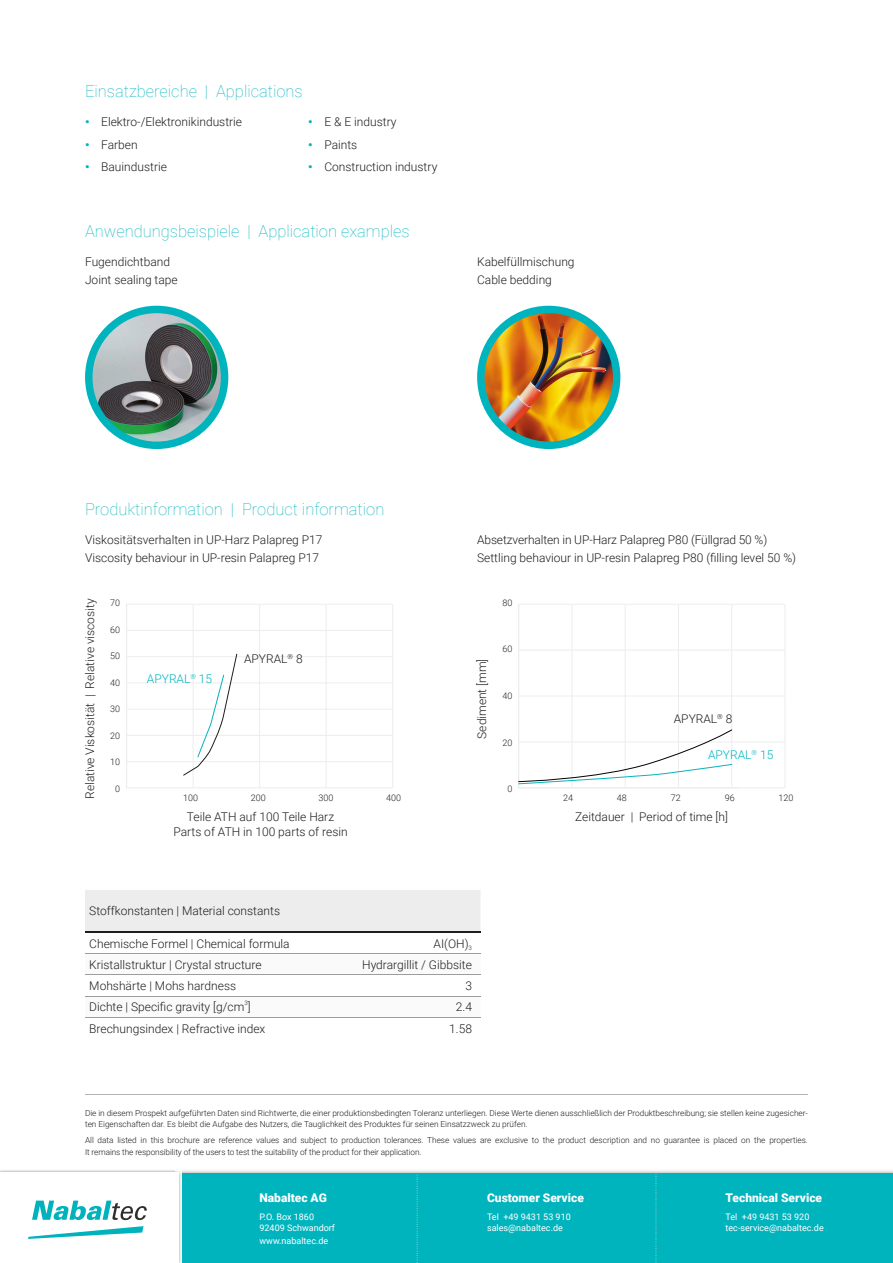
<style>
.page{position:relative;width:893px;height:1263px;background:#fff}
.page>*{position:absolute;margin:0;border:0;box-sizing:border-box;transform-origin:0 0}
.t1{font:100 16.5px "Roboto";color:#00b4be}
.t2{font:300 12px/18px "Roboto";color:#1d1d1b}
.t3{font:900 12px "Roboto";color:#fff}
.t4{font:300 12px "Roboto";color:#00b4be}
.t5{font:9px/10.8px "Roboto";color:#fff}
.t6{font:300 9px "Roboto";color:#1d1d1b}
.t7{font:300 8.25px/11.2px "Roboto";color:#1d1d1b}
.t8{font:300 6.15px "Roboto";color:#1d1d1b}
.s1{font-weight:900;color:#00b4be}
</style>
<div class="page">
<hr style="left:519px;top:787px;width:266px;height:1px;background:#ededed">
<hr style="left:571px;top:604px;width:1px;height:184px;background:#ededed">
<hr style="left:625px;top:604px;width:1px;height:184px;background:#ededed">
<hr style="left:678px;top:604px;width:1px;height:184px;background:#ededed">
<hr style="left:731px;top:604px;width:1px;height:184px;background:#ededed">
<hr style="left:785px;top:604px;width:1px;height:184px;background:#ededed">
<hr style="left:518px;top:604px;width:1px;height:184px;background:#ededed">
<hr style="left:519px;top:741px;width:266px;height:1px;background:#ededed">
<hr style="left:519px;top:696px;width:266px;height:1px;background:#ededed">
<hr style="left:519px;top:650px;width:266px;height:1px;background:#ededed">
<hr style="left:519px;top:604px;width:266px;height:1px;background:#ededed">
<svg style="left:518px;top:729px;width:214px;height:55px"></svg>
<hr style="left:127px;top:761px;width:266px;height:1px;background:#ededed">
<hr style="left:193px;top:604px;width:1px;height:184px;background:#ededed">
<hr style="left:259px;top:604px;width:1px;height:184px;background:#ededed">
<hr style="left:326px;top:604px;width:1px;height:184px;background:#ededed">
<hr style="left:392px;top:604px;width:1px;height:184px;background:#ededed">
<hr style="left:126px;top:604px;width:1px;height:184px;background:#ededed">
<hr style="left:127px;top:787px;width:266px;height:1px;background:#ededed">
<hr style="left:127px;top:735px;width:266px;height:1px;background:#ededed">
<hr style="left:127px;top:709px;width:266px;height:1px;background:#ededed">
<hr style="left:127px;top:682px;width:266px;height:1px;background:#ededed">
<hr style="left:127px;top:656px;width:266px;height:1px;background:#ededed">
<hr style="left:127px;top:630px;width:266px;height:1px;background:#ededed">
<hr style="left:127px;top:604px;width:266px;height:1px;background:#ededed">
<svg style="left:183px;top:653px;width:55px;height:123px"></svg>
<svg style="left:85px;top:306px;width:143px;height:143px"></svg>
<img style="left:477px;top:306px;width:143px;height:143px">
<hr style="left:85px;top:1094px;width:723px;height:1px;background:#b2b2b2">
<div style="left:179px;top:1173px;width:714px;height:90px;background:#00b4be"></div>
<svg style="left:656px;top:1174px;width:1px;height:89px"></svg>
<svg style="left:417px;top:1175px;width:1px;height:88px"></svg>
<img style="left:179px;top:1173px;width:3px;height:90px">
<svg style="left:32px;top:1200px;width:115px;height:20px"></svg>
<svg style="left:28px;top:1226px;width:116px;height:13px"></svg>
<div style="left:85px;top:890px;width:395px;height:42px;background:#ededed"></div>
<svg style="left:85px;top:974px;width:395px;height:1px"></svg>
<hr style="left:85px;top:932px;width:272px;height:1px;background:#1d1d1b">
<hr style="left:357px;top:932px;width:123px;height:1px;background:#1d1d1b">
<hr style="left:85px;top:953px;width:272px;height:1px;background:#9d9d9d">
<hr style="left:357px;top:953px;width:123px;height:1px;background:#9d9d9d">
<hr style="left:85px;top:975px;width:272px;height:1px;background:#9d9d9d">
<hr style="left:357px;top:975px;width:123px;height:1px;background:#9d9d9d">
<hr style="left:85px;top:996px;width:272px;height:1px;background:#9d9d9d">
<hr style="left:357px;top:996px;width:123px;height:1px;background:#9d9d9d">
<hr style="left:85px;top:1017px;width:272px;height:1px;background:#9d9d9d">
<hr style="left:357px;top:1017px;width:123px;height:1px;background:#9d9d9d">
<h1 class="t1" style="left:85px;top:80px;width:219px">Einsatzbereiche | Applications</h1>
<p class="t2" style="left:85px;top:113px;width:159px"><span class="s1">•</span> Elektro-/Elektronikindustrie</p>
<p class="t2" style="left:85px;top:135px;width:54px"><span class="s1">•</span> Farben</p>
<p class="t2" style="left:85px;top:158px;width:83px"><span class="s1">•</span> Bauindustrie</p>
<p class="t2" style="left:308px;top:113px;width:90px"><span class="s1">•</span> E &amp; E industry</p>
<p class="t2" style="left:308px;top:135px;width:51px"><span class="s1">•</span> Paints</p>
<p class="t2" style="left:308px;top:158px;width:131px"><span class="s1">•</span> Construction industry</p>
<h1 class="t1" style="left:85px;top:219px;width:326px">Anwendungsbeispiele | Application examples</h1>
<p class="t2" style="left:85px;top:252px;width:94px">Fugendichtband<br>Joint sealing tape</p>
<p class="t2" style="left:477px;top:252px;width:99px">Kabelfüllmischung<br>Cable bedding</p>
<h1 class="t1" style="left:85px;top:497px;width:301px">Produktinformation | Product information</h1>
<p class="t2" style="left:85px;top:530px;width:239px">Viskositätsverhalten in UP-Harz Palapreg P17<br>Viscosity behaviour in UP-resin Palapreg P17</p>
<p class="t2" style="left:477px;top:530px;width:321px">Absetzverhalten in UP-Harz Palapreg P80 (Füllgrad 50 %)<br>Settling behaviour in UP-resin Palapreg P80 (filling level 50 %)</p>
<p class="t2" style="left:80px;top:799px;width:202px;rotate:-90deg">Relative Viskosität | Relative viscosity</p>
<p class="t6" style="left:110px;top:596px;width:11px">70</p>
<p class="t6" style="left:110px;top:623px;width:11px">60</p>
<p class="t6" style="left:110px;top:650px;width:11px">50</p>
<p class="t6" style="left:110px;top:676px;width:11px">40</p>
<p class="t6" style="left:110px;top:703px;width:11px">30</p>
<p class="t6" style="left:110px;top:729px;width:11px">20</p>
<p class="t6" style="left:110px;top:756px;width:11px">10</p>
<p class="t6" style="left:115px;top:782px;width:6px">0</p>
<p class="t4" style="left:147px;top:670px;width:67px">APYRAL<sup>®</sup> 15</p>
<p class="t2" style="left:244px;top:649px;width:60px">APYRAL<sup>®</sup> 8</p>
<p class="t2" style="left:472px;top:739px;width:81px;rotate:-90deg">Sediment [mm]</p>
<p class="t6" style="left:503px;top:596px;width:11px">80</p>
<p class="t6" style="left:503px;top:643px;width:11px">60</p>
<p class="t6" style="left:503px;top:689px;width:11px">40</p>
<p class="t6" style="left:503px;top:736px;width:11px">20</p>
<p class="t6" style="left:507px;top:782px;width:6px">0</p>
<p class="t2" style="left:674px;top:709px;width:60px">APYRAL<sup>®</sup> 8</p>
<p class="t4" style="left:708px;top:746px;width:67px">APYRAL<sup>®</sup> 15</p>
<p class="t6" style="left:183px;top:791px;width:16px">100</p>
<p class="t6" style="left:251px;top:791px;width:16px">200</p>
<p class="t6" style="left:318px;top:791px;width:16px">300</p>
<p class="t6" style="left:386px;top:791px;width:16px">400</p>
<p class="t6" style="left:563px;top:791px;width:11px">24</p>
<p class="t6" style="left:617px;top:791px;width:11px">48</p>
<p class="t6" style="left:671px;top:791px;width:11px">72</p>
<p class="t6" style="left:725px;top:791px;width:11px">96</p>
<p class="t6" style="left:779px;top:791px;width:16px">120</p>
<p class="t2" style="left:173px;top:809px;width:176px;line-height:14.4px;text-align:center">Teile ATH auf 100 Teile Harz<br>Parts of ATH in 100 parts of resin</p>
<p class="t2" style="left:575px;top:808px;width:154px">Zeitdauer | Period of time [h]</p>
<p class="t2" style="left:89px;top:901px;width:192px">Stoffkonstanten | Material constants</p>
<p class="t2" style="left:89px;top:934px;width:202px">Chemische Formel | Chemical formula</p>
<p class="t2" style="left:434px;top:934px;width:40px">AI(OH)<sub>3</sub></p>
<p class="t2" style="left:89px;top:955px;width:174px">Kristallstruktur | Crystal structure</p>
<p class="t2" style="left:362px;top:955px;width:111px">Hydrargillit / Gibbsite</p>
<p class="t2" style="left:89px;top:976px;width:148px">Mohshärte | Mohs hardness</p>
<p class="t2" style="left:465px;top:976px;width:8px">3</p>
<p class="t2" style="left:89px;top:997px;width:163px">Dichte | Specific gravity [g/cm ]</p>
<p class="t8" style="left:244px;top:998px;width:5px">3</p>
<p class="t2" style="left:456px;top:997px;width:18px">2.4</p>
<p class="t2" style="left:89px;top:1019px;width:178px">Brechungsindex | Refractive index</p>
<p class="t2" style="left:449px;top:1019px;width:24px">1.58</p>
<p class="t7" style="left:85px;top:1107px;width:724px">Die in diesem Prospekt aufgeführten Daten sind Richtwerte, die einer produktionsbedingten Toleranz unterliegen. Diese Werte dienen ausschließlich der Produktbeschreibung; sie stellen keine zugesicher&shy;ten Eigenschaften dar. Es bleibt die Aufgabe des Nutzers, die Tauglichkeit des Produktes für seinen Einsatzzweck zu prüfen.</p>
<p class="t7" style="left:85px;top:1134px;width:724px">All data listed in this brochure are reference values and subject to production tolerances. These values are exclusive to the product description and no guarantee is placed on the properties.<br>It remains the responsibility of the users to test the suitability of the product for their application.</p>
<p class="t3" style="left:259px;top:1189px;width:69px">Nabaltec AG</p>
<p class="t5" style="left:259px;top:1211px;width:77px">P.O. Box 1860<br>92409 Schwandorf</p>
<p class="t5" style="left:259px;top:1235px;width:70px">www.nabaltec.de</p>
<p class="t3" style="left:487px;top:1189px;width:98px">Customer Service</p>
<p class="t5" style="left:487px;top:1211px;width:85px">Tel +49 9431 53 910 sales@nabaltec.de</p>
<p class="t3" style="left:726px;top:1189px;width:98px">Technical Service</p>
<p class="t5" style="left:726px;top:1211px;width:100px">Tel +49 9431 53 920 tec-service@nabaltec.de</p>
</div>
